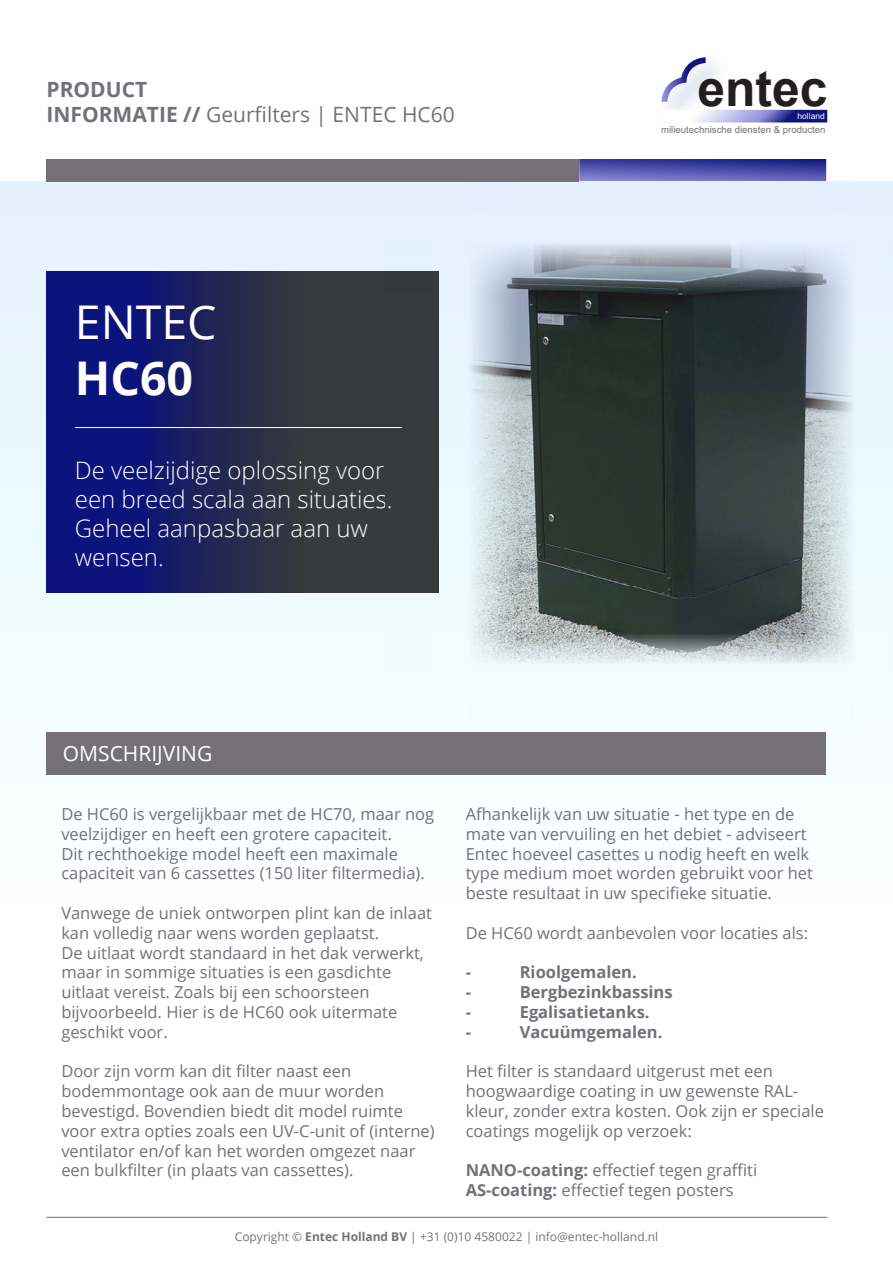
<style>
.page{position:relative;width:893px;height:1263px;background:#fff}
.page>*{position:absolute;margin:0;border:0;box-sizing:border-box;transform-origin:0 0}
.t1{font:700 49.8px "Arial";color:#231f20}
.t2{font:46.5px/55.8px "Open Sans";color:#fff}
.t3{font:300 24px/28.8px "Open Sans";color:#fff}
.t4{font:21px/25.2px "Open Sans";color:#737177}
.t5{font:21px "Open Sans";color:#fff}
.t6{font:16.5px/19.8px "Open Sans";color:#737177}
.t7{font:700 16.5px "Open Sans";color:#737177}
.t8{font:12px "Open Sans";color:#737177}
.t9{font:9.6px "Arial";color:#737177}
.t10{font:8.55px "Arial";color:#fff}
.s1{font-weight:700}
</style>
<div class="page">
<div style="left:0;top:181px;width:893px;height:1082px;background:linear-gradient(to bottom,#e2f3fe,#fff)"></div>
<svg style="left:579px;top:159px;width:247px;height:16px;background:#4144a1"></svg>
<div style="left:46px;top:159px;width:532px;height:22px;background:#737177"></div>
<div style="left:46px;top:733px;width:780px;height:42px;background:#737177"></div>
<hr style="left:46px;top:1217px;width:781px;height:1px;background:#737178">
<div style="left:46px;top:272px;width:392px;height:320px;background:linear-gradient(to right,#040d82,#43452b)"></div>
<hr style="left:75px;top:427px;width:327px;height:1px;background:#fff">
<svg style="left:628px;top:175px;width:260px;height:553px"></svg>
<svg style="left:431px;top:175px;width:197px;height:553px"></svg>
<svg style="left:385px;top:211px;width:508px;height:197px;background:#88939b"></svg>
<svg style="left:385px;top:504px;width:508px;height:196px"></svg>
<svg style="left:661px;top:57px;width:45px;height:45px"></svg>
<svg style="left:690px;top:110px;width:137px;height:12px;background:#8182c2"></svg>
<p class="t4" style="left:46px;top:76px;width:410px"><span class="s1">PRODUCT<br>INFORMATIE //</span> Geurfilters | ENTEC HC60</p>
<p class="t2" style="left:75px;top:293px;width:143px">ENTEC<br><span class="s1">HC60</span></p>
<p class="t3" style="left:75px;top:455px;width:319px">De veelzijdige oplossing voor een breed scala aan situaties.<br>Geheel aanpasbaar aan uw wensen.</p>
<p class="t5" style="left:63px;top:739px;width:151px">OMSCHRIJVING</p>
<p class="t1" style="left:697px;top:53px;width:132px">entec</p>
<p class="t9" style="left:661px;top:123px;width:166px">milieutechnische diensten &amp; producten</p>
<p class="t10" style="left:797px;top:110px;width:29px">holland</p>
<p class="t6" style="left:466px;top:804px;width:349px">Afhankelijk van uw situatie - het type en de mate van vervuiling en het debiet - adviseert Entec hoeveel casettes u nodig heeft en welk type medium moet worden gebruikt voor het beste resultaat in uw specifieke situatie.</p>
<p class="t6" style="left:466px;top:922px;width:344px">De HC60 wordt aanbevolen voor locaties als:</p>
<p class="t7" style="left:466px;top:961px;width:7px">-</p>
<p class="t7" style="left:520px;top:961px;width:118px">Rioolgemalen.</p>
<p class="t7" style="left:466px;top:980px;width:7px">-</p>
<p class="t7" style="left:520px;top:980px;width:154px">Bergbezinkbassins</p>
<p class="t7" style="left:466px;top:1000px;width:7px">-</p>
<p class="t7" style="left:520px;top:1000px;width:131px">Egalisatietanks.</p>
<p class="t7" style="left:466px;top:1020px;width:7px">-</p>
<p class="t7" style="left:520px;top:1020px;width:144px">Vacuümgemalen.</p>
<p class="t6" style="left:466px;top:1061px;width:360px">Het filter is standaard uitgerust met een hoogwaardige coating in uw gewenste RAL&shy;kleur, zonder extra kosten. Ook zijn er speciale coatings mogelijk op verzoek:</p>
<p class="t6" style="left:466px;top:1160px;width:293px"><span class="s1">NANO-coating:</span> effectief tegen graffiti<br><span class="s1">AS-coating:</span> effectief tegen posters</p>
<p class="t8" style="left:235px;top:1228px;width:425px">Copyright © <span class="s1">Entec Holland BV</span> | +31 (0)10 4580022 | info@entec-holland.nl</p>
<p class="t6" style="left:61px;top:804px;width:374px">De HC60 is vergelijkbaar met de HC70, maar nog veelzijdiger en heeft een grotere capaciteit.<br>Dit rechthoekige model heeft een maximale capaciteit van 6 cassettes (150 liter filtermedia).</p>
<p class="t6" style="left:61px;top:903px;width:372px">Vanwege de uniek ontworpen plint kan de inlaat kan volledig naar wens worden geplaatst.<br>De uitlaat wordt standaard in het dak verwerkt, maar in sommige situaties is een gasdichte uitlaat vereist. Zoals bij een schoorsteen bijvoorbeeld. Hier is de HC60 ook uitermate geschikt voor.</p>
<p class="t6" style="left:61px;top:1061px;width:375px">Door zijn vorm kan dit filter naast een bodemmontage ook aan de muur worden bevestigd. Bovendien biedt dit model ruimte voor extra opties zoals een UV-C-unit of (interne) ventilator en/of kan het worden omgezet naar een bulkfilter (in plaats van cassettes).</p>
</div>
